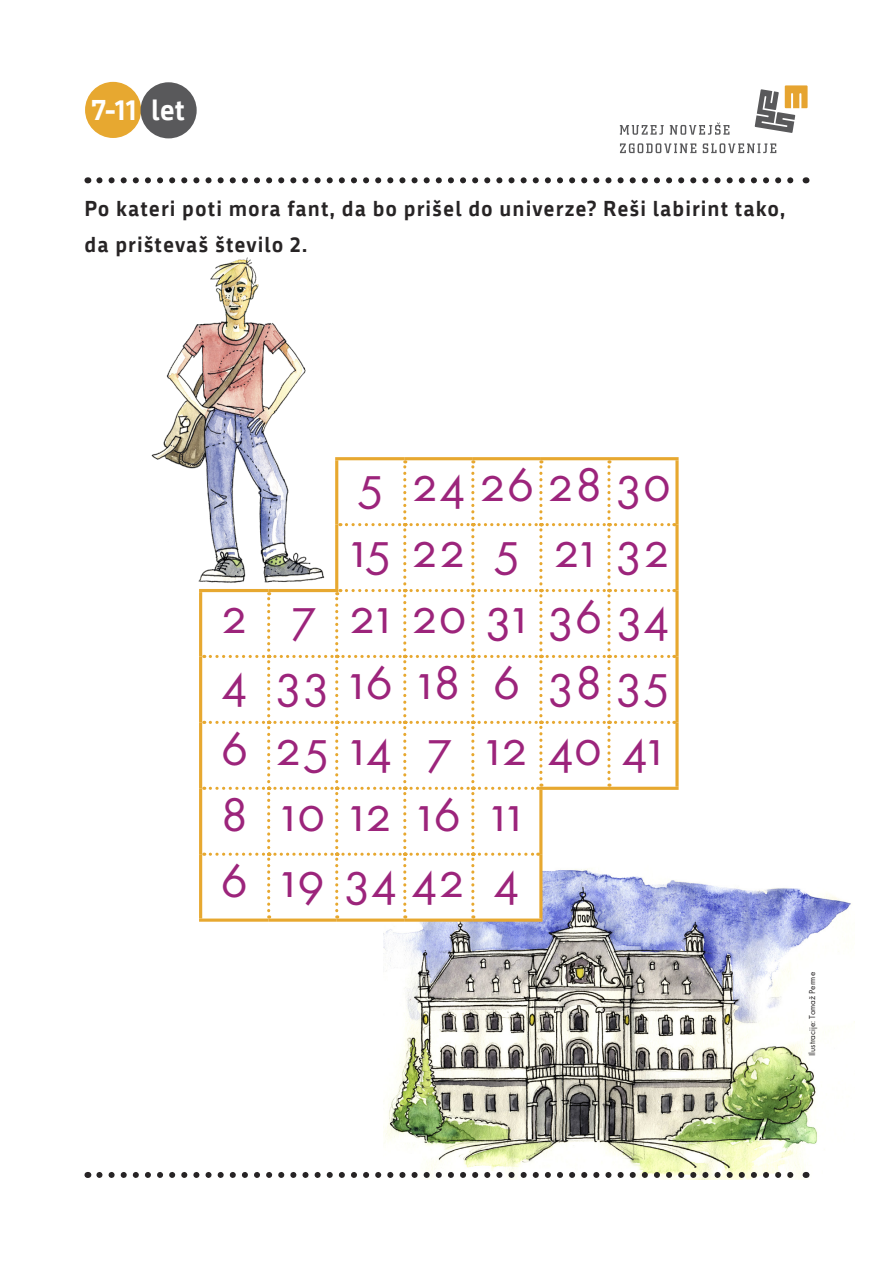
<style>
.page{position:relative;width:893px;height:1263px;background:#fff}
.page>*{position:absolute;margin:0;border:0;box-sizing:border-box;transform-origin:0 0}
.t1{font:48.9px "Futura SCTEE";color:#9c247b}
.t2{font:700 28.5px "Republika";color:#fff}
.t3{font:700 21px/36px "Republika";letter-spacing:.05em;color:#272425}
.t4{font:9px "Futura TEE";color:#272425}
</style>
<div class="page">
<img style="left:384px;top:881px;width:471px;height:299px">
<svg style="left:99px;top:177px;width:707px;height:6px"></svg>
<svg style="left:620px;top:85px;width:188px;height:68px"></svg>
<svg style="left:99px;top:1172px;width:707px;height:6px"></svg>
<img style="left:151px;top:257px;width:155px;height:325px">
<hr style="left:199px;top:592px;width:3px;height:64px;background:#e7a830">
<hr style="left:199px;top:656px;width:3px;height:66px;background:#e7a830">
<hr style="left:199px;top:722px;width:3px;height:66px;background:#e7a830">
<hr style="left:199px;top:788px;width:3px;height:66px;background:#e7a830">
<hr style="left:199px;top:854px;width:3px;height:64px;background:#e7a830">
<svg style="left:675px;top:460px;width:4px;height:65px"></svg>
<svg style="left:675px;top:525px;width:4px;height:65px"></svg>
<svg style="left:675px;top:590px;width:4px;height:66px"></svg>
<svg style="left:675px;top:656px;width:4px;height:66px"></svg>
<svg style="left:675px;top:722px;width:4px;height:65px"></svg>
<hr style="left:335px;top:457px;width:70px;height:3px;background:#e7a830">
<hr style="left:405px;top:457px;width:68px;height:3px;background:#e7a830">
<hr style="left:473px;top:457px;width:68px;height:3px;background:#e7a830">
<hr style="left:541px;top:457px;width:68px;height:3px;background:#e7a830">
<hr style="left:609px;top:457px;width:70px;height:3px;background:#e7a830">
<svg style="left:201px;top:460px;width:474px;height:460px"></svg>
<hr style="left:539px;top:787px;width:70px;height:3px;background:#e7a830">
<hr style="left:609px;top:787px;width:70px;height:3px;background:#e7a830">
<hr style="left:539px;top:790px;width:3px;height:64px;background:#e7a830">
<hr style="left:539px;top:854px;width:3px;height:64px;background:#e7a830">
<svg style="left:199px;top:918px;width:70px;height:4px"></svg>
<svg style="left:269px;top:918px;width:68px;height:4px"></svg>
<svg style="left:337px;top:918px;width:68px;height:4px"></svg>
<svg style="left:405px;top:918px;width:68px;height:4px"></svg>
<svg style="left:473px;top:918px;width:69px;height:4px"></svg>
<hr style="left:199px;top:589px;width:70px;height:3px;background:#e7a830">
<hr style="left:269px;top:589px;width:69px;height:3px;background:#e7a830">
<hr style="left:335px;top:460px;width:3px;height:65px;background:#e7a830">
<hr style="left:335px;top:525px;width:3px;height:64px;background:#e7a830">
<div style="left:85px;top:82px;width:56px;height:56px;background:#e7a830;border-radius:50%"></div>
<div style="left:141px;top:82px;width:56px;height:56px;background:#59595b;border-radius:50%"></div>
<h2 class="t2" style="left:91px;top:89px;width:95px">7-11 let</h2>
<p class="t3" style="left:85px;top:190px;width:702px">Po kateri poti mora fant, da bo prišel do univerze? Reši labirint tako, da prištevaš število 2.</p>
<h1 class="t1" style="left:357px;top:457px;width:315px">5 24 26 28 30</h1>
<h1 class="t1" style="left:349px;top:523px;width:323px">15 22 5 21 32</h1>
<h1 class="t1" style="left:221px;top:589px;width:451px">2 7 2120313634</h1>
<h1 class="t1" style="left:221px;top:655px;width:451px">4 3316 18 6 3835</h1>
<h1 class="t1" style="left:221px;top:721px;width:445px">6 2514 7 124041</h1>
<h1 class="t1" style="left:221px;top:787px;width:305px">8 10 12 16 11</h1>
<h1 class="t1" style="left:221px;top:853px;width:301px">6 193442 4</h1>
<p class="t4" style="left:807px;top:1056px;width:85px;rotate:-90deg">Ilustracije: Tomaž Perme</p>
</div>
